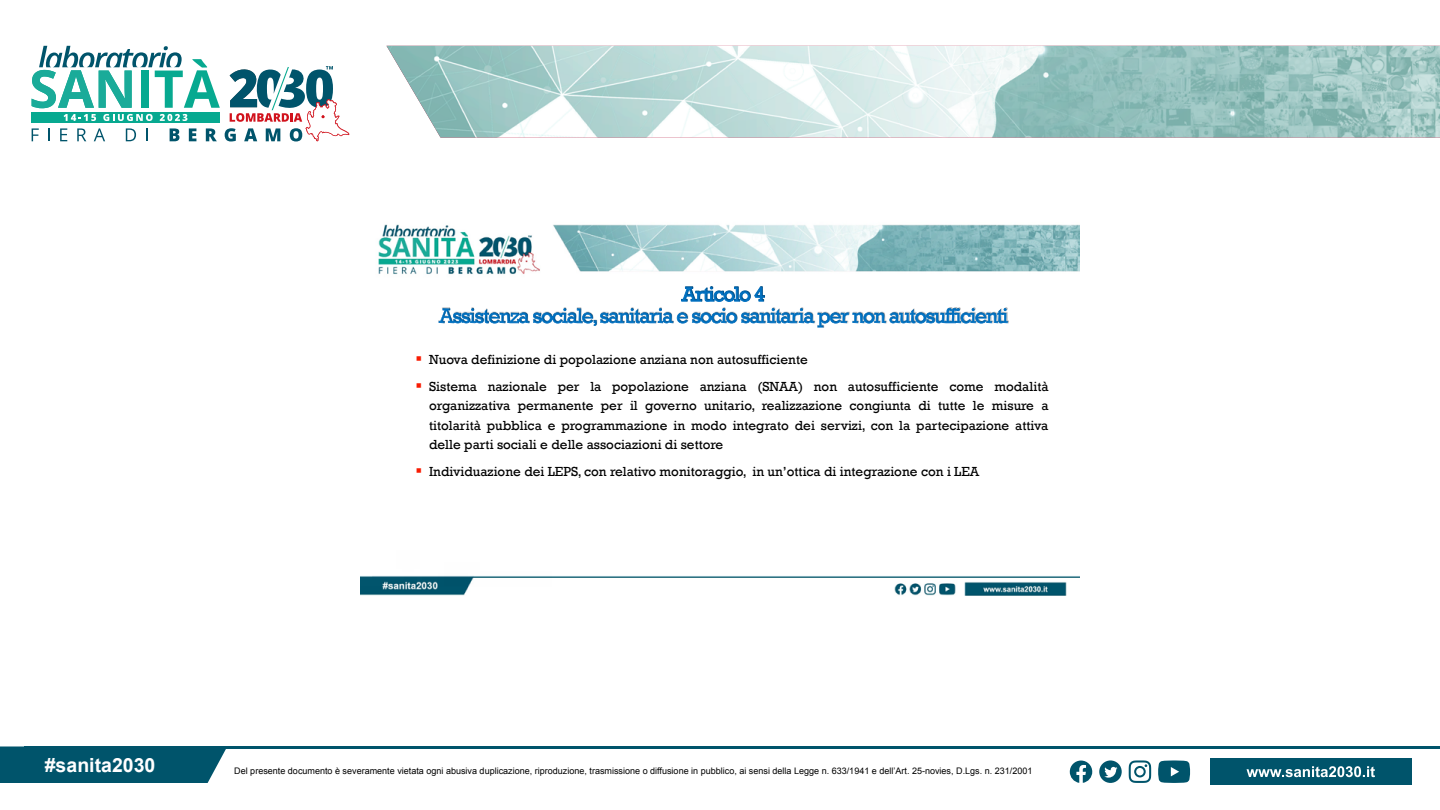
<style>
.page{position:relative;width:1440px;height:810px;background:#fff}
.page>*{position:absolute;margin:0;border:0;box-sizing:border-box;transform-origin:0 0}
.t1{font:700 19.5px "Arial";color:#fff}
.t2{font:13.5px/19.5px "Rockwell";color:#000;text-align:justify}
.t3{font:9px "Arial";color:#000}
.s1{color:#f81b02}
</style>
<div class="page">
<img style="left:386px;top:46px;width:1054px;height:92px">
<svg style="left:32px;top:46px;width:317px;height:95px"></svg>
<div style="left:0;top:746px;width:226px;height:37px;background:#00546b"></div>
<div style="left:1210px;top:759px;width:201px;height:26px;background:#00546b"></div>
<hr style="left:24px;top:746px;width:1416px;height:3px;background:#00546b">
<svg style="left:1247px;top:766px;width:128px;height:11px"></svg>
<svg style="left:1129px;top:760px;width:22px;height:23px"></svg>
<svg style="left:1158px;top:760px;width:32px;height:23px"></svg>
<svg style="left:1070px;top:761px;width:22px;height:22px"></svg>
<svg style="left:1099px;top:760px;width:23px;height:23px"></svg>
<img style="left:360px;top:224px;width:720px;height:372px">
<img style="left:681px;top:286px;width:84px;height:16px">
<img style="left:438px;top:308px;width:570px;height:20px">
<p class="t2" style="left:416px;top:350px;width:394px"><span class="s1">▪</span> Nuova definizione di popolazione anziana non autosufficiente</p>
<p class="t2" style="left:429px;top:377px;width:621px;text-indent:-13px"><span class="s1">▪</span> Sistema nazionale per la popolazione anziana (SNAA) non autosufficiente come modalità organizzativa permanente per il governo unitario, realizzazione congiunta di tutte le misure a titolarità pubblica e programmazione in modo integrato dei servizi, con la partecipazione attiva delle parti sociali e delle associazioni di settore</p>
<p class="t2" style="left:416px;top:462px;width:565px"><span class="s1">▪</span> Individuazione dei LEPS, con relativo monitoraggio, in un’ottica di integrazione con i LEA</p>
<h1 class="t1" style="left:45px;top:752px;width:112px">#sanita2030</h1>
<p class="t3" style="left:234px;top:765px;width:800px">Del presente documento è severamente vietata ogni abusiva duplicazione, riproduzione, trasmissione o diffusione in pubblico, ai sensi della Legge n. 633/1941 e dell’Art. 25-novies, D.Lgs. n. 231/2001</p>
</div>
